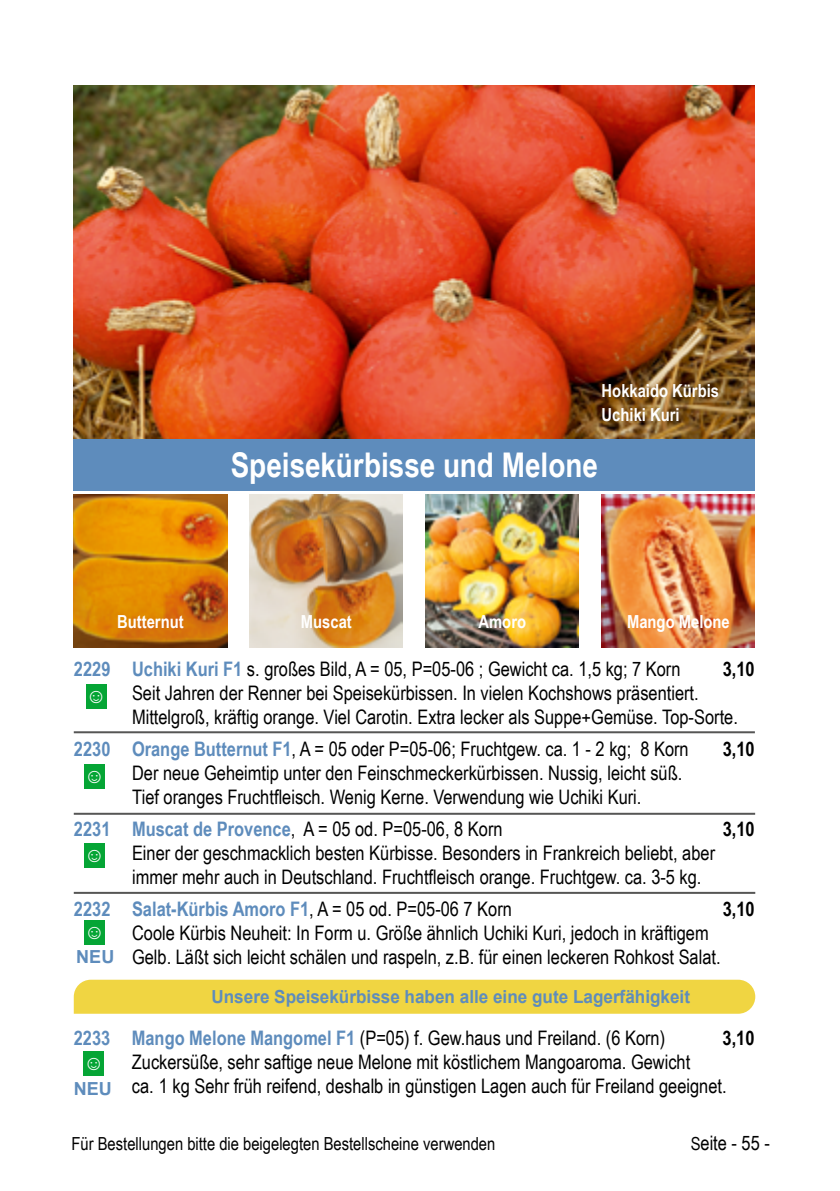
<style>
.page{position:relative;width:840px;height:1191px;background:#fff}
.page>*{position:absolute;margin:0;border:0;box-sizing:border-box;transform-origin:0 0}
.t1{font:700 34px "Arial Narrow";color:#fff}
.t2{font:20px/24px "Arial Narrow";color:#000}
.t3{font:700 20px "Arial Narrow";color:#5e8cbc}
.t4{font:700 20px "Arial Narrow";color:#000}
.t5{font:700 19.6px "Arial";color:#fff}
.t6{font:18px "Arial Narrow";color:#000}
.t7{font:700 18px/24px "Arial Narrow";color:#fff}
.t8{font:700 18px "Arial";color:#5e8cbc;scale:.95 1}
.t9{font:700 18px "Arial";color:#5e8cbc}
.s1{font-weight:700;color:#5e8cbc}
.s2{font-weight:400;color:#000}
.s3{font-size:18px}
</style>
<div class="page">
<div style="left:84px;top:1051px;width:20px;height:24px;background:#05a535"></div>
<img style="left:74px;top:85px;width:680px;height:355px">
<div style="left:85px;top:764px;width:20px;height:24px;background:#05a535"></div>
<div style="left:85px;top:844px;width:20px;height:24px;background:#05a535"></div>
<hr style="left:74px;top:812px;width:680px;height:2px;background:#565655">
<div style="left:74px;top:440px;width:680px;height:51px;background:#5e8cbc"></div>
<img style="left:74px;top:495px;width:153px;height:153px">
<hr style="left:74px;top:731px;width:680px;height:2px;background:#565655">
<img style="left:249px;top:495px;width:154px;height:153px">
<div style="left:86px;top:684px;width:20px;height:24px;background:#05a535"></div>
<div style="left:74px;top:979px;width:680px;height:34px;background:#f0d542"></div>
<div style="left:84px;top:920px;width:21px;height:24px;background:#05a535"></div>
<hr style="left:74px;top:892px;width:680px;height:2px;background:#565655">
<img style="left:425px;top:495px;width:153px;height:153px">
<img style="left:601px;top:495px;width:153px;height:153px">
<p class="t7" style="left:601px;top:378px;width:119px">Hokkaido Kürbis<br>Uchiki Kuri</p>
<h1 class="t1" style="left:230px;top:439px;width:368px">Speisekürbisse und Melone</h1>
<p class="t7" style="left:117px;top:608px;width:68px">Butternut</p>
<p class="t7" style="left:301px;top:609px;width:52px">Muscat</p>
<p class="t7" style="left:478px;top:608px;width:49px">Amoro</p>
<p class="t7" style="left:626px;top:608px;width:104px">Mango Melone</p>
<p class="t2" style="left:74px;top:656px;width:607px"><span class="s1">2229 Uchiki Kuri F1</span> s. großes Bild, A = 05, P=05-06 ; Gewicht ca. 1,5 kg; 7 Korn</p>
<p class="t4" style="left:722px;top:653px;width:33px">3,10</p>
<p class="t2" style="left:132px;top:680px;width:607px">Seit Jahren der Renner bei Speisekürbissen. In vielen Kochshows präsentiert.<br>Mittelgroß, kräftig orange. Viel Carotin. Extra lecker als Suppe+Gemüse. Top-Sorte.</p>
<p class="t2" style="left:74px;top:736px;width:616px"><span class="s1">2230 Orange Butternut F1</span>, A = 05 oder P=05-06; Fruchtgew. ca. 1 - 2 kg; 8 Korn</p>
<p class="t4" style="left:722px;top:733px;width:33px">3,10</p>
<p class="t2" style="left:132px;top:760px;width:551px">Der neue Geheimtip unter den Feinschmeckerkürbissen. Nussig, leicht süß.<br>Tief oranges Fruchtfleisch. Wenig Kerne. Verwendung wie Uchiki Kuri.</p>
<p class="t2" style="left:74px;top:816px;width:430px"><span class="s1">2231 Muscat de Provence</span>, A = 05 od. P=05-06, 8 Korn</p>
<p class="t4" style="left:722px;top:813px;width:33px">3,10</p>
<p class="t2" style="left:132px;top:840px;width:584px">Einer der geschmacklich besten Kürbisse. Besonders in Frankreich beliebt, aber immer mehr auch in Deutschland. Fruchtfleisch orange. Fruchtgew. ca. 3-5 kg.</p>
<p class="t3" style="left:74px;top:893px;width:439px">2232 Salat-Kürbis Amoro F1<span class="s2">, A = 05 od. P=05-06 7 Korn</span></p>
<p class="t4" style="left:722px;top:893px;width:33px">3,10</p>
<p class="t2" style="left:132px;top:920px;width:589px">Coole Kürbis Neuheit: In Form u. Größe ähnlich Uchiki Kuri, jedoch in kräftigem<br>Gelb. Läßt sich leicht schälen und raspeln, z.B. für einen leckeren Rohkost Salat.</p>
<p class="t5" style="left:86px;top:681px;width:22px">☺</p>
<p class="t5" style="left:85px;top:761px;width:22px">☺</p>
<p class="t5" style="left:85px;top:840px;width:22px">☺</p>
<p class="t5" style="left:84px;top:917px;width:22px">☺</p>
<p class="t9" style="left:76px;top:943px;width:39px">NEU</p>
<p class="t8" style="left:211px;top:984px;width:505px">Unsere Speisekürbisse haben alle eine gute Lagerfähigkeit</p>
<p class="t2" style="left:74px;top:1025px;width:592px"><span class="s1">2233 Mango Melone Mangomel F1</span> (P=05) f. Gew.haus und Freiland. (6 Korn)</p>
<p class="t4" style="left:722px;top:1023px;width:33px">3,10</p>
<p class="t2" style="left:132px;top:1049px;width:596px">Zuckersüße, sehr saftige neue Melone mit köstlichem Mangoaroma. Gewicht<br>ca. 1 kg Sehr früh reifend, deshalb in günstigen Lagen auch für Freiland geeignet.</p>
<p class="t5" style="left:84px;top:1048px;width:22px">☺</p>
<p class="t9" style="left:74px;top:1075px;width:39px">NEU</p>
<p class="t6" style="left:71px;top:1130px;width:425px">Für Bestellungen bitte die beigelegten Bestellscheine verwenden</p>
<p class="t2" style="left:690px;top:1130px;width:81px"><span class="s3">S</span>eite - 55 -</p>
</div>
